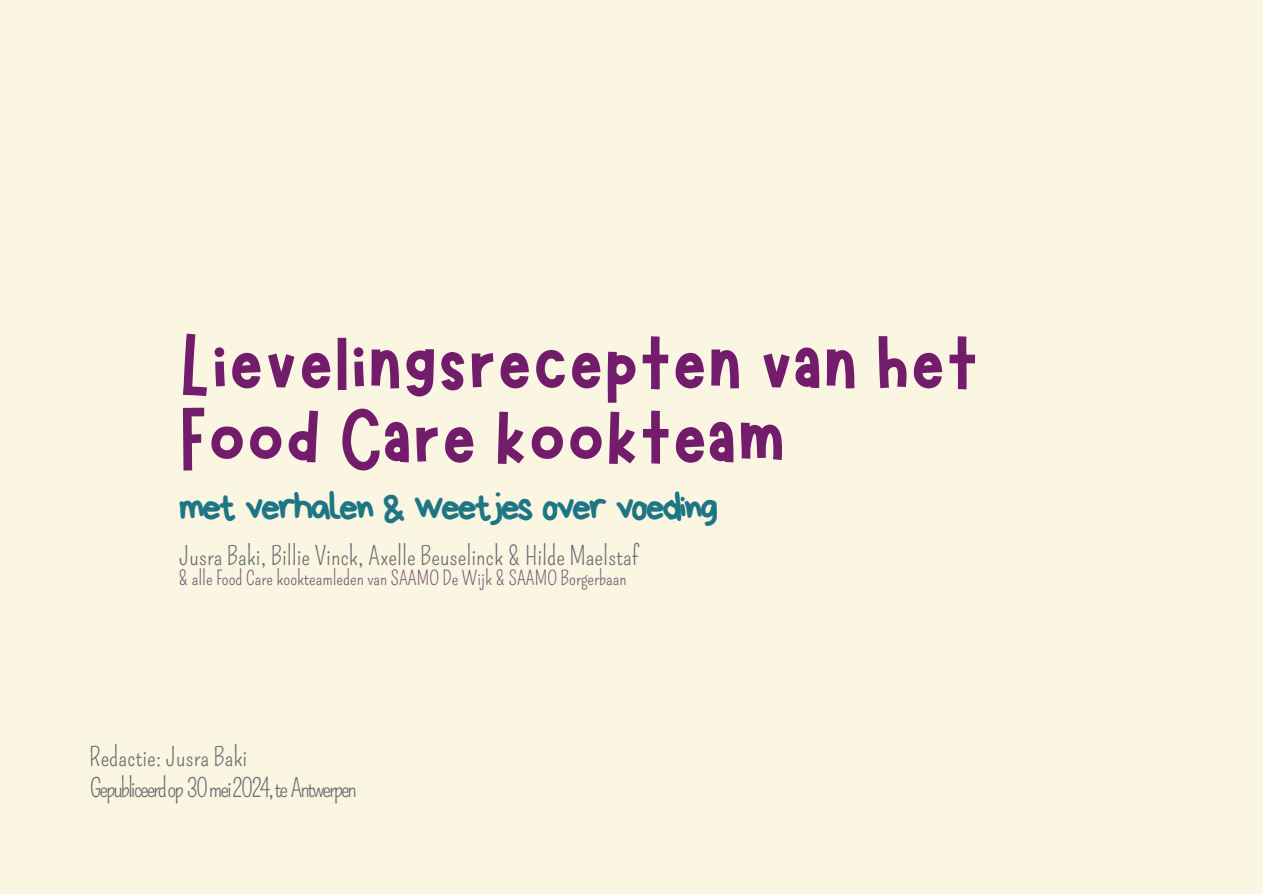
<style>
.page{position:relative;width:1263px;height:894px;background:#fff}
.page>*{position:absolute;margin:0;border:0;box-sizing:border-box;transform-origin:0 0}
.t1{font:90px/74.2px "Marykate";color:#721c6b}
.t2{font:39px "Bryndan Write";letter-spacing:-.08em;color:#1e7584}
.t3{font:25.5px "Pompiere";color:#68676c}
.t4{font:25.5px "Pompiere";letter-spacing:-.08em;color:#68676c}
.t5{font:19.5px "Pompiere";color:#735070}
</style>
<div class="page">
<div style="left:0;top:0;width:1263px;height:893px;background:#faf6e2"></div>
<h1 class="t1" style="left:179px;top:319px;width:801px">Lievelingsrecepten van het<br>Food Care kookteam</h1>
<h2 class="t2" style="left:179px;top:487px;width:541px">met verhalen &amp; weetjes over voeding</h2>
<h3 class="t3" style="left:179px;top:541px;width:460px">Jusra Baki, Billie Vinck, Axelle Beuselinck &amp; Hilde Maelstaf</h3>
<p class="t5" style="left:179px;top:567px;width:449px">&amp; alle Food Care kookteamleden van SAAMO De Wijk &amp; SAAMO Borgerbaan</p>
<h3 class="t3" style="left:89px;top:741px;width:160px">Redactie: Jusra Baki</h3>
<h3 class="t4" style="left:90px;top:772px;width:268px">Gepubliceerdop 30mei2024,te Antwerpen</h3>
</div>
